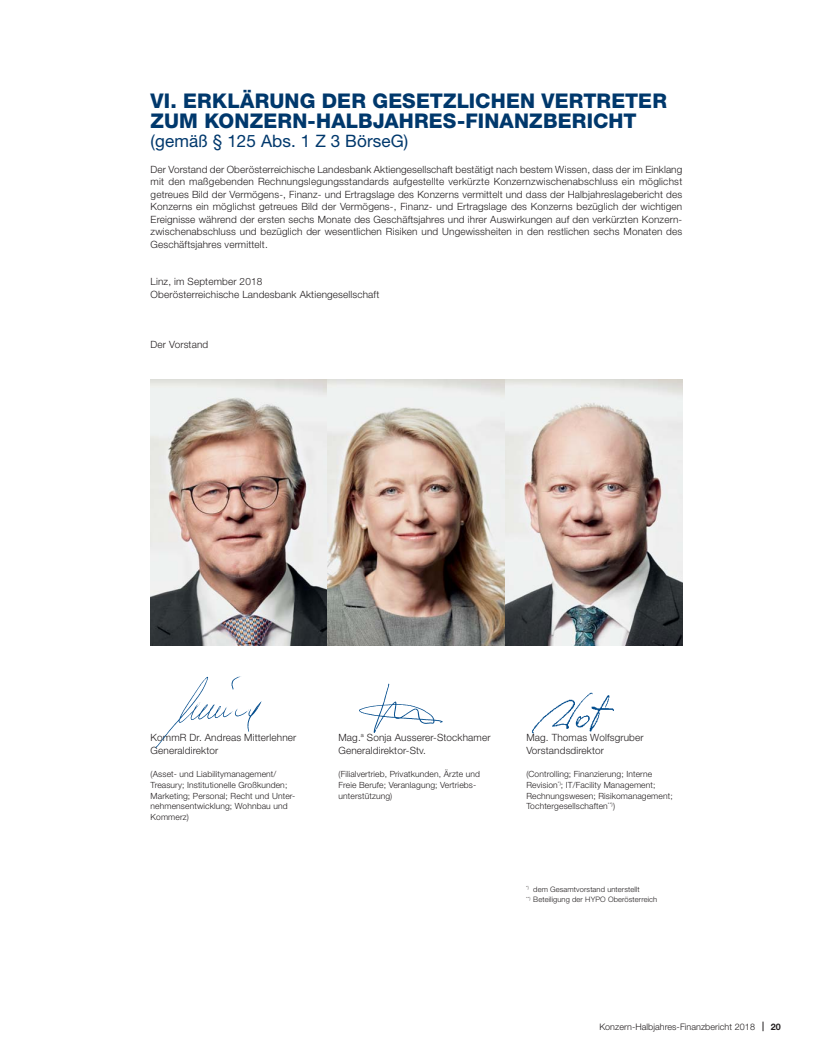
<style>
.page{position:relative;width:833px;height:1053px;background:#fff}
.page>*{position:absolute;margin:0;border:0;box-sizing:border-box;transform-origin:0 0}
.t1{font:800 20.25px/20.6px "Helvetica Neue";letter-spacing:.01em;color:#00386c}
.t2{font:17.12px "Helvetica Neue";letter-spacing:.005em;color:#00386c}
.t3{font:300 10px/12.5px "Helvetica Neue";letter-spacing:.015em;color:#231f20;text-align:justify}
.t4{font:300 9px "Helvetica Neue";letter-spacing:.005em;color:#231f20}
.t5{font:700 9px "Helvetica Neue";color:#231f20}
.t6{font:300 8.5px "Helvetica Neue";letter-spacing:.015em;color:#231f20}
.t7{font:300 7.5px/10.6px "Helvetica Neue";letter-spacing:.015em;color:#231f20}
</style>
<div class="page">
<img style="left:532px;top:692px;width:82px;height:42px">
<img style="left:155px;top:676px;width:107px;height:72px">
<img style="left:359px;top:683px;width:84px;height:50px">
<img style="left:151px;top:379px;width:531px;height:266px">
<h1 class="t1" style="left:151px;top:92px;width:518px">VI. ERKLÄRUNG DER GESETZLICHEN VERTRETER<br>ZUM KONZERN-HALBJAHRES-FINANZBERICHT</h1>
<h2 class="t2" style="left:151px;top:135px;width:259px">(gemäß § 125 Abs. 1 Z 3 BörseG)</h2>
<p class="t3" style="left:151px;top:164px;width:533px">Der Vorstand der Oberösterreichische Landesbank Aktiengesellschaft bestätigt nach bestem Wissen, dass der im Einklang mit den maßgebenden Rechnungslegungsstandards aufgestellte verkürzte Konzernzwischenabschluss ein möglichst getreues Bild der Vermögens-, Finanz- und Ertragslage des Konzerns vermittelt und dass der Halbjahreslagebericht des Konzerns ein möglichst getreues Bild der Vermögens-, Finanz- und Ertragslage des Konzerns bezüglich der wichtigen Ereignisse während der ersten sechs Monate des Geschäftsjahres und ihrer Auswirkungen auf den verkürzten Konzern&shy;zwischenabschluss und bezüglich der wesentlichen Risiken und Ungewissheiten in den restlichen sechs Monaten des Geschäftsjahres vermittelt.</p>
<p class="t3" style="left:151px;top:276px;width:230px">Linz, im September 2018<br>Oberösterreichische Landesbank Aktiengesellschaft</p>
<p class="t3" style="left:151px;top:339px;width:59px">Der Vorstand</p>
<p class="t3" style="left:151px;top:731px;width:147px">KommR Dr. Andreas Mitterlehner</p>
<p class="t3" style="left:338px;top:731px;width:154px">Mag.<sup>a</sup> Sonja Ausserer-Stockhamer</p>
<p class="t3" style="left:526px;top:731px;width:119px">Mag. Thomas Wolfsgruber</p>
<p class="t3" style="left:151px;top:745px;width:69px">Generaldirektor</p>
<p class="t3" style="left:338px;top:745px;width:89px">Generaldirektor-Stv.</p>
<p class="t3" style="left:526px;top:745px;width:79px">Vorstandsdirektor</p>
<p class="t6" style="left:151px;top:771px;width:127px">(Asset- und Liabilitymanagement/</p>
<p class="t6" style="left:338px;top:771px;width:143px">(Filialvertrieb, Privatkunden, Ärzte und</p>
<p class="t6" style="left:526px;top:771px;width:127px">(Controlling; Finanzierung; Interne</p>
<p class="t6" style="left:151px;top:781px;width:138px">Treasury; Institutionelle Großkunden;</p>
<p class="t6" style="left:338px;top:781px;width:139px">Freie Berufe; Veranlagung; Vertriebs-</p>
<p class="t6" style="left:526px;top:781px;width:131px">Revision<sup>*)</sup>; IT/Facility Management;</p>
<p class="t6" style="left:151px;top:792px;width:146px">Marketing; Personal; Recht und Unter-</p>
<p class="t6" style="left:338px;top:792px;width:55px">unterstützung)</p>
<p class="t6" style="left:526px;top:792px;width:148px">Rechnungswesen; Risikomanagement;</p>
<p class="t6" style="left:151px;top:803px;width:139px">nehmensentwicklung; Wohnbau und</p>
<p class="t6" style="left:526px;top:803px;width:90px">Tochtergesellschaften<sup>**)</sup>)</p>
<p class="t6" style="left:151px;top:813px;width:40px">Kommerz)</p>
<p class="t7" style="left:526px;top:884px;width:132px"><sup>*)</sup> dem Gesamtvorstand unterstellt<br><sup>**)</sup> Beteiligung der HYPO Oberösterreich</p>
<p class="t4" style="left:599px;top:1023px;width:157px">Konzern-Halbjahres-Finanzbericht 2018</p>
<p class="t5" style="left:771px;top:1023px;width:12px">20</p>
</div>
